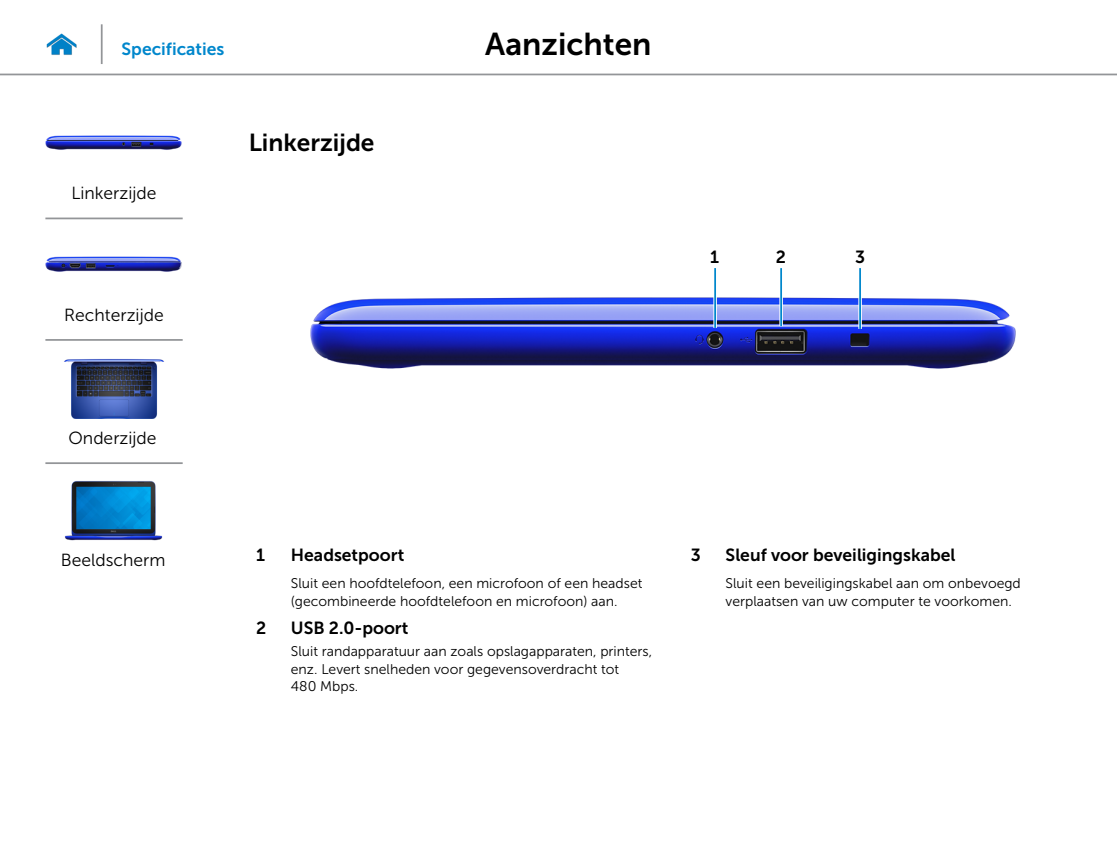
<style>
.page{position:relative;width:1117px;height:844px;background:#fff}
.page>*{position:absolute;margin:0;border:0;box-sizing:border-box;transform-origin:0 0}
.t1{font:31.5px "Museo Sans For Dell 700";color:#000}
.Head2{font:24.5px "Museo Sans For Dell 700";color:#000}
.Callout_Head{font:17.5px "Museo Sans For Dell 700";color:#000}
.t2{font:17.5px "Museo Sans For Dell 300";color:#000}
.Hyperlink{font:17.5px "Museo Sans For Dell 700";color:#0087cc}
.Callout-L{font:17.5px "Museo Sans For Dell 700";color:#000}
.Callout_Head-2{font:14px/17.5px "Museo Sans For Dell 300";color:#000}
.Callout_description{font:14px/17.5px "Museo Sans For Dell 300";color:#000}
</style>
<div class="page">
<hr style="left:0;top:74px;width:1116px;height:1px;background:#939598">
<img style="left:46px;top:33px;width:31px;height:22px">
<img style="left:310px;top:297px;width:706px;height:72px">
<hr style="left:713px;top:268px;width:3px;height:60px;background:#fff">
<hr style="left:714px;top:268px;width:1px;height:60px;background:#0087cc">
<hr style="left:779px;top:268px;width:3px;height:58px;background:#fff">
<hr style="left:780px;top:268px;width:1px;height:58px;background:#0087cc">
<hr style="left:858px;top:268px;width:3px;height:61px;background:#fff">
<hr style="left:859px;top:268px;width:1px;height:61px;background:#0087cc">
<hr style="left:101px;top:24px;width:2px;height:40px;background:#939598">
<img style="left:45px;top:135px;width:137px;height:15px">
<img style="left:45px;top:256px;width:137px;height:16px">
<img style="left:64px;top:359px;width:100px;height:59px">
<img style="left:65px;top:481px;width:98px;height:59px">
<hr style="left:45px;top:217px;width:138px;height:2px;background:#939598">
<hr style="left:45px;top:339px;width:138px;height:2px;background:#939598">
<hr style="left:45px;top:462px;width:138px;height:2px;background:#939598">
<p class="Hyperlink" style="left:122px;top:39px;width:104px">Specificaties</p>
<h1 class="t1" style="left:485px;top:26px;width:168px">Aanzichten</h1>
<p class="t2" style="left:71px;top:183px;width:87px">Linkerzijde</p>
<p class="t2" style="left:64px;top:306px;width:101px">Rechterzijde</p>
<p class="Head2" style="left:249px;top:128px;width:127px">Linkerzijde</p>
<p class="Callout-L" style="left:710px;top:247px;width:10px">1</p>
<p class="Callout-L" style="left:775px;top:247px;width:12px">2</p>
<p class="Callout-L" style="left:854px;top:247px;width:12px">3</p>
<p class="t2" style="left:68px;top:428px;width:90px">Onderzijde</p>
<p class="t2" style="left:61px;top:550px;width:106px">Beeldscherm</p>
<p class="Callout_Head" style="left:256px;top:544px;width:10px">1</p>
<p class="Callout_Head" style="left:291px;top:544px;width:115px">Headsetpoort</p>
<p class="Callout_Head-2" style="left:291px;top:574px;width:353px">Sluit een hoofdtelefoon, een microfoon of een headset (gecombineerde hoofdtelefoon en microfoon) aan.</p>
<p class="Callout_Head" style="left:256px;top:617px;width:12px">2</p>
<p class="Callout_Head" style="left:291px;top:617px;width:119px">USB 2.0-poort</p>
<p class="Callout_description" style="left:291px;top:642px;width:363px">Sluit randapparatuur aan zoals opslagapparaten, printers, enz. Levert snelheden voor gegevensoverdracht tot<br>480 Mbps.</p>
<p class="Callout_Head" style="left:690px;top:544px;width:12px">3</p>
<p class="Callout_Head" style="left:725px;top:544px;width:231px">Sleuf voor beveiligingskabel</p>
<p class="Callout_Head-2" style="left:725px;top:574px;width:297px">Sluit een beveiligingskabel aan om onbevoegd verplaatsen van uw computer te voorkomen.</p>
</div>
